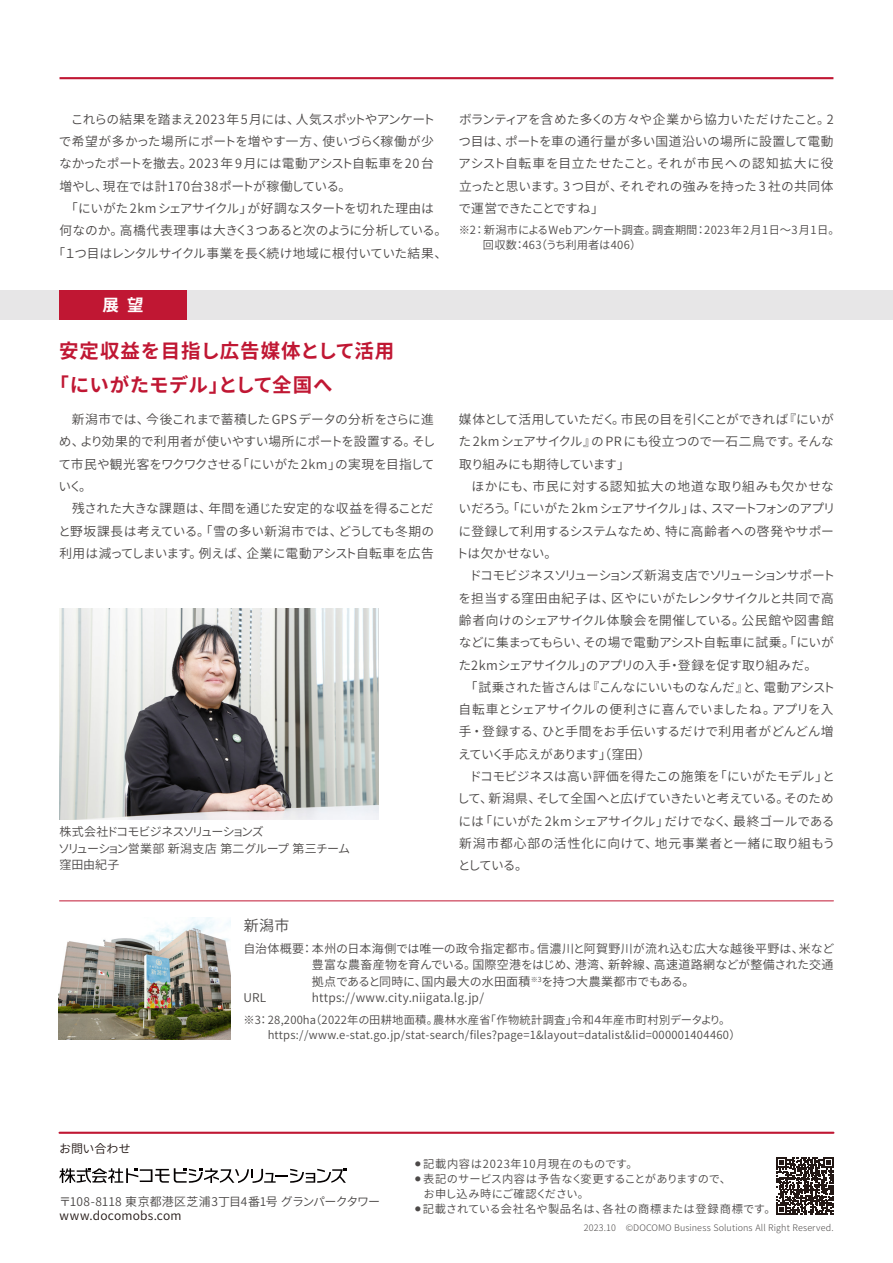
<style>
.page{position:relative;width:893px;height:1263px;background:#fff}
.page>*{position:absolute;margin:0;border:0;box-sizing:border-box;transform-origin:0 0}
.t1{font:700 19.5px/34.2px "Source Han Sans JP";letter-spacing:.02em;color:#c01733}
.t2{font:700 16.5px "Source Han Sans JP";color:#fff}
.t3{font:15px "Source Han Sans JP";color:#4c4948}
.t4{font:12.75px/22.4px "Source Han Sans JP";letter-spacing:-.015em;color:#4c4948;text-align:justify}
.t5{font:12.75px "Source Han Sans JP";letter-spacing:-.06em;color:#4c4948}
.t6{font:12.75px "Source Han Sans JP";letter-spacing:-.04em;color:#4c4948}
.t7{font:12.75px "Source Han Sans JP";letter-spacing:-.055em;color:#4c4948}
.t8{font:12.75px "Source Han Sans JP";letter-spacing:.015em;color:#4c4948}
.t9{font:12.75px "Source Han Sans JP";letter-spacing:.045em;color:#4c4948}
.t10{font:12.75px "Source Han Sans JP";letter-spacing:.02em;color:#4c4948}
.t11{font:12.75px "Source Han Sans JP";letter-spacing:-.08em;color:#4c4948}
.t12{font:12px "Source Han Sans JP";letter-spacing:.005em;color:#4c4948}
.t13{font:12px "Source Han Sans JP";letter-spacing:.025em;color:#4c4948}
.t14{font:12px/16.5px "Source Han Sans JP";letter-spacing:-.06em;color:#4c4948}
.t15{font:12px "Source Han Sans JP";letter-spacing:.01em;color:#231815}
.t16{font:11.25px/15px "Source Han Sans JP";letter-spacing:.02em;color:#4c4948}
.t17{font:11.25px/15px "Source Han Sans JP";letter-spacing:-.01em;color:#4c4948}
.t18{font:11.25px "Source Han Sans JP";letter-spacing:.06em;color:#4c4948}
.t19{font:300 9px "Source Han Sans JP";letter-spacing:.015em;color:#4c4948}
</style>
<div class="page">
<hr style="left:60px;top:1132px;width:773px;height:2px;background:#c01733">
<hr style="left:60px;top:900px;width:773px;height:1px;background:#c01733">
<img style="left:60px;top:608px;width:318px;height:211px">
<img style="left:59px;top:918px;width:171px;height:121px">
<svg style="left:60px;top:1168px;width:287px;height:15px"></svg>
<hr style="left:60px;top:77px;width:773px;height:2px;background:#c01733">
<div style="left:0;top:290px;width:893px;height:29px;background:#e7e6e7"></div>
<div style="left:59px;top:290px;width:128px;height:29px;background:#c01733"></div>
<svg style="left:776px;top:1157px;width:57px;height:57px"></svg>
<p class="t4" style="left:71px;top:108px;width:366px">これらの結果を踏まえ2023年 5 月には、人気スポットやアンケート</p>
<p class="t8" style="left:59px;top:134px;width:377px">で希望が多かった場所にポートを増やす一方、使いづらく稼働が少</p>
<p class="t4" style="left:59px;top:153px;width:376px">なかったポートを撤去。2023 年 9 月には電動アシスト自転車を20 台</p>
<p class="t10" style="left:59px;top:179px;width:294px">増やし、現在では計170台38ポートが稼働している。</p>
<p class="t4" style="left:65px;top:197px;width:370px">「にいがた 2km シェアサイクル」が好調なスタートを切れた理由は</p>
<p class="t6" style="left:59px;top:223px;width:389px">何なのか。高橋代表理事は大きく3 つあると次のように分析している。</p>
<p class="t4" style="left:53px;top:242px;width:396px">「１つ目はレンタルサイクル事業を長く続け地域に根付いていた結果、</p>
<p class="t2" style="left:102px;top:295px;width:43px">展望</p>
<h1 class="t1" style="left:49px;top:334px;width:346px;text-indent:10px">安定収益を目指し広告媒体として活用「にいがたモデル」として全国へ</h1>
<p class="t4" style="left:58px;top:408px;width:379px;text-align:left;text-indent:13px">新潟市では、今後これまで蓄積した GPS データの分析をさらに進め、より効果的で利用者が使いやすい場所にポートを設置する。そして市民や観光客をワクワクさせる「にいがた2km」の実現を目指していく。</p>
<p class="t4" style="left:58px;top:498px;width:377px;text-indent:14px">残された大きな課題は、年間を通じた安定的な収益を得ることだと野坂課長は考えている。「雪の多い新潟市では、どうしても冬期の利用は減ってしまいます。例えば、企業に電動アシスト自転車を広告</p>
<p class="t14" style="left:58px;top:824px;width:293px">株式会社ドコモビジネスソリューションズ<br>ソリューション営業部 新潟支店 第二グループ 第三チーム窪田由紀子</p>
<p class="t3" style="left:244px;top:917px;width:47px">新潟市</p>
<p class="t4" style="left:458px;top:108px;width:377px">ボランティアを含めた多くの方々や企業から協力いただけたこと。2つ目は、ポートを車の通行量が多い国道沿いの場所に設置して電動アシスト自転車を目立たせたこと。それが市民への認知拡大に役立ったと思います。3 つ目が、それぞれの強みを持った 3 社の共同体で運営できたことですね」</p>
<p class="t16" style="left:483px;top:223px;width:358px;text-indent:-24px">※2： 新潟市によるWebアンケート調査。調査期間：2023年2月1日～3月1日。回収数：463（うち利用者は406）</p>
<p class="t4" style="left:458px;top:408px;width:377px">媒体として活用していただく。市民の目を引くことができれば『にいがた 2km シェアサイクル』の PR にも役立つので一石二鳥です。そんな取り組みにも期待しています」</p>
<p class="t4" style="left:456px;top:475px;width:381px;text-align:left;text-indent:16px">ほかにも、市民に対する認知拡大の地道な取り組みも欠かせないだろう。「にいがた 2km シェアサイクル」は、スマートフォンのアプリに登録して利用するシステムなため、特に高齢者への啓発やサポートは欠かせない。</p>
<p class="t7" style="left:469px;top:568px;width:367px">ドコモビジネスソリューションズ新潟支店でソリューションサポート</p>
<p class="t4" style="left:459px;top:587px;width:377px">を担当する窪田由紀子は、区やにいがたレンタサイクルと共同で高</p>
<p class="t4" style="left:459px;top:609px;width:376px">齢者向けのシェアサイクル体験会を開催している。公民館や図書館</p>
<p class="t4" style="left:459px;top:632px;width:377px">などに集まってもらい、その場で電動アシスト自転車に試乗。「にいが</p>
<p class="t4" style="left:458px;top:654px;width:360px">た2kmシェアサイクル」のアプリの入手・登録を促す取り組みだ。</p>
<p class="t4" style="left:465px;top:676px;width:372px">「試乗された皆さんは『こんなにいいものなんだ』と、電動アシスト</p>
<p class="t4" style="left:458px;top:699px;width:377px">自転車とシェアサイクルの便利さに喜んでいましたね。アプリを入</p>
<p class="t4" style="left:459px;top:721px;width:376px">手・登録する、ひと手間をお手伝いするだけで利用者がどんどん増</p>
<p class="t11" style="left:458px;top:747px;width:194px">えていく手応えがあります」（窪田）</p>
<p class="t4" style="left:469px;top:765px;width:367px">ドコモビジネスは高い評価を得たこの施策を「にいがたモデル」と</p>
<p class="t5" style="left:457px;top:791px;width:378px">して、新潟県、そして全国へと広げていきたいと考えている。そのため</p>
<p class="t4" style="left:459px;top:810px;width:378px">には「にいがた 2km シェアサイクル」だけでなく、最終ゴールである</p>
<p class="t9" style="left:459px;top:836px;width:378px">新潟市都心部の活性化に向けて、地元事業者と一緒に取り組もう</p>
<p class="t4" style="left:458px;top:855px;width:71px">としている。</p>
<p class="t15" style="left:59px;top:1142px;width:73px">お問い合わせ</p>
<p class="t13" style="left:243px;top:941px;width:592px">自治体概要： 本州の日本海側では唯一の政令指定都市。信濃川と阿賀野川が流れ込む広大な越後平野は、米など</p>
<p class="t12" style="left:312px;top:958px;width:523px">豊富な農畜産物を育んでいる。国際空港をはじめ、港湾、新幹線、高速道路網などが整備された交通</p>
<p class="t12" style="left:312px;top:974px;width:384px">拠点であると同時に、国内最大の水田面積<sup>※3</sup>を持つ大農業都市でもある。</p>
<p class="t12" style="left:244px;top:991px;width:24px">URL</p>
<p class="t12" style="left:312px;top:991px;width:174px">https://www.city.niigata.lg.jp/</p>
<p class="t16" style="left:268px;top:1013px;width:474px;text-indent:-24px">※3： 28,200ha（2022年の田耕地面積。農林水産省「作物統計調査」令和４年産市町村別データより。https://www.e-stat.go.jp/stat-search/files?page=1&amp;layout=datalist&amp;lid=000001404460）</p>
<p class="t12" style="left:59px;top:1195px;width:323px">〒108-8118 東京都港区芝浦3丁目4番1号 グランパークタワー</p>
<p class="t15" style="left:60px;top:1209px;width:124px">www.docomobs.com</p>
<p class="t18" style="left:415px;top:1157px;width:224px"><sup>●</sup> 記載内容は2023年10月現在のものです。</p>
<p class="t17" style="left:424px;top:1172px;width:309px;text-indent:-8px"><sup>●</sup> 表記のサービス内容は予告なく変更することがありますので、お申し込み時にご確認ください。</p>
<p class="t16" style="left:415px;top:1202px;width:362px"><sup>●</sup> 記載されている会社名や製品名は、各社の商標または登録商標です。</p>
<p class="t19" style="left:584px;top:1223px;width:251px">2023.10 ©DOCOMO Business Solutions All Right Reserved.</p>
</div>
